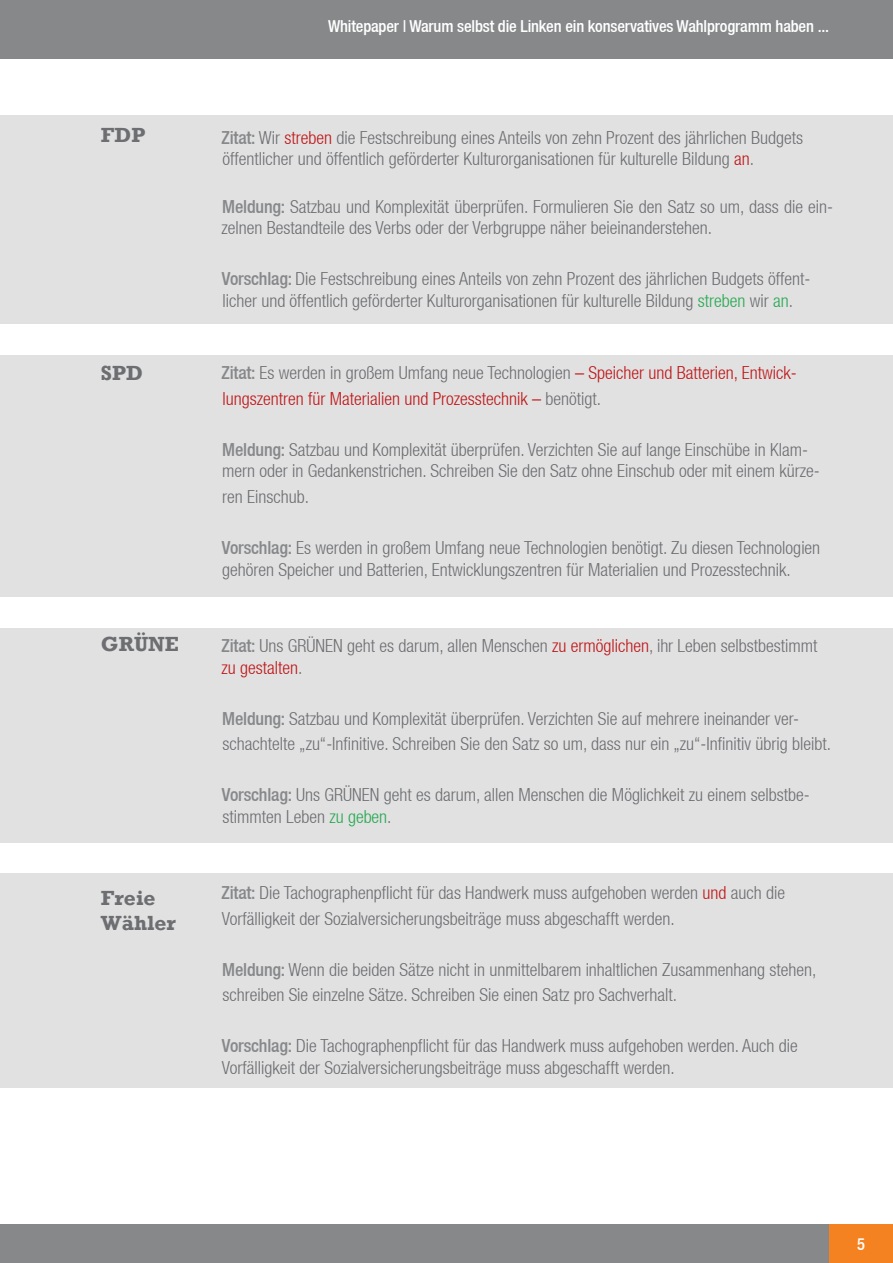
<style>
.page{position:relative;width:893px;height:1263px;background:#fff}
.page>*{position:absolute;margin:0;border:0;box-sizing:border-box;transform-origin:0 0}
.t1{font:700 21px/25.2px "Rockwell";color:#6d6e71}
.t2{font:300 condensed 18px/21.6px "Helvetica Neue LT";color:#6d6e71}
.t3{font:300 condensed 18px/25.5px "Helvetica Neue LT";color:#c01718}
.t4{font:500 condensed 16.5px "Helvetica Neue LT";letter-spacing:-.01em;color:#fff}
.s1{font-weight:500;color:#86888a}
.s2{color:#c01718}
.s3{color:#28a951}
.s4{color:#6d6e71}
</style>
<div class="page">
<div style="left:0;top:873px;width:893px;height:214px;background:#e1e1e2"></div>
<div style="left:0;top:629px;width:893px;height:214px;background:#e1e1e2"></div>
<div style="left:0;top:355px;width:893px;height:241px;background:#e1e1e2"></div>
<div style="left:0;top:116px;width:893px;height:208px;background:#e1e1e2"></div>
<div style="left:0;top:1225px;width:893px;height:38px;background:#86888a"></div>
<div style="left:0;top:0;width:893px;height:58px;background:#86888a"></div>
<div style="left:829px;top:1225px;width:64px;height:38px;background:#f58220"></div>
<p class="t4" style="left:328px;top:16px;width:503px">Whitepaper | Warum selbst die Linken ein konservatives Wahlprogramm haben ...</p>
<p class="t1" style="left:101px;top:122px;width:46px">FDP</p>
<p class="t2" style="left:222px;top:126px;width:583px"><span class="s1">Zitat:</span> Wir <span class="s2">streben</span> die Festschreibung eines Anteils von zehn Prozent des jährlichen Budgets öffentlicher und öffentlich geförderter Kulturorganisationen für kulturelle Bildung <span class="s2">an</span>.</p>
<p class="t2" style="left:222px;top:195px;width:613px"><span class="s1">Meldung:</span> Satzbau und Komplexität überprüfen. Formulieren Sie den Satz so um, dass die ein&shy;zelnen Bestandteile des Verbs oder der Verbgruppe näher beieinanderstehen.</p>
<p class="t2" style="left:222px;top:268px;width:590px"><span class="s1">Vorschlag:</span> Die Festschreibung eines Anteils von zehn Prozent des jährlichen Budgets öffent&shy;licher und öffentlich geförderter Kulturorganisationen für kulturelle Bildung <span class="s3">streben</span> wir <span class="s3">an</span>.</p>
<p class="t1" style="left:101px;top:361px;width:44px">SPD</p>
<p class="t3" style="left:222px;top:360px;width:577px"><span class="s1">Zitat:</span> <span class="s4">Es werden in großem Umfang neue Technologien</span> – Speicher und Batterien, Entwick&shy;lungszentren für Materialien und Prozesstechnik – <span class="s4">benötigt.</span></p>
<p class="t2" style="left:222px;top:438px;width:599px"><span class="s1">Meldung:</span> Satzbau und Komplexität überprüfen. Verzichten Sie auf lange Einschübe in Klam&shy;mern oder in Gedankenstrichen. Schreiben Sie den Satz ohne Einschub oder mit einem kürze-</p>
<p class="t2" style="left:222px;top:486px;width:88px">ren Einschub.</p>
<p class="t2" style="left:222px;top:537px;width:600px"><span class="s1">Vorschlag:</span> Es werden in großem Umfang neue Technologien benötigt. Zu diesen Technologien gehören Speicher und Batterien, Entwicklungszentren für Materialien und Prozesstechnik.</p>
<p class="t1" style="left:101px;top:631px;width:79px">GRÜNE</p>
<p class="t2" style="left:222px;top:635px;width:598px"><span class="s1">Zitat:</span> Uns GRÜNEN geht es darum, allen Menschen <span class="s2">zu ermöglichen</span>, ihr Leben selbstbestimmt <span class="s2">zu gestalten</span>.</p>
<p class="t2" style="left:222px;top:705px;width:610px;line-height:25.5px"><span class="s1">Meldung:</span> Satzbau und Komplexität überprüfen. Verzichten Sie auf mehrere ineinander ver&shy;schachtelte „zu“-Infinitive. Schreiben Sie den Satz so um, dass nur ein „zu“-Infinitiv übrig bleibt.</p>
<p class="t2" style="left:222px;top:784px;width:589px"><span class="s1">Vorschlag:</span> Uns GRÜNEN geht es darum, allen Menschen die Möglichkeit zu einem selbstbe&shy;stimmten Leben <span class="s3">zu geben</span>.</p>
<p class="t1" style="left:101px;top:885px;width:77px">Freie<br>Wähler</p>
<p class="t2" style="left:222px;top:880px;width:565px;line-height:25.5px"><span class="s1">Zitat:</span> Die Tachographenpflicht für das Handwerk muss aufgehoben werden <span class="s2">und</span> auch die<br>Vorfälligkeit der Sozialversicherungsbeiträge muss abgeschafft werden.</p>
<p class="t2" style="left:222px;top:956px;width:596px;line-height:25.5px"><span class="s1">Meldung:</span> Wenn die beiden Sätze nicht in unmittelbarem inhaltlichen Zusammenhang stehen, schreiben Sie einzelne Sätze. Schreiben Sie einen Satz pro Sachverhalt.</p>
<p class="t2" style="left:222px;top:1035px;width:577px"><span class="s1">Vorschlag:</span> Die Tachographenpflicht für das Handwerk muss aufgehoben werden. Auch die<br>Vorfälligkeit der Sozialversicherungsbeiträge muss abgeschafft werden.</p>
<p class="t4" style="left:857px;top:1234px;width:9px">5</p>
</div>
